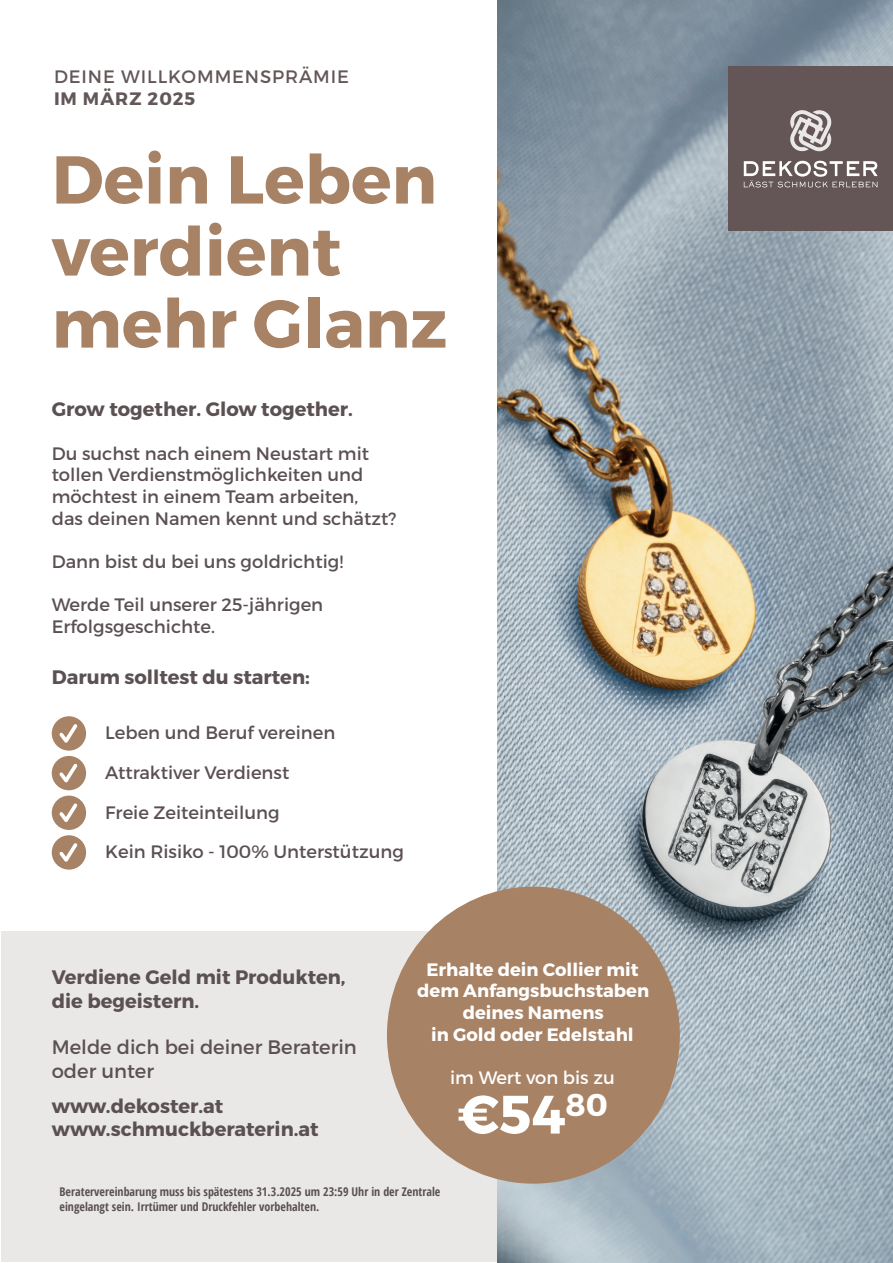
<style>
.page{position:relative;width:893px;height:1263px;background:#fff}
.page>*{position:absolute;margin:0;border:0;box-sizing:border-box;transform-origin:0 0}
.t1{font:700 67.5px/72px "Montserrat";color:#a78265}
.t2{font:700 54px "Montserrat";color:#fff}
.t3{font:700 19.5px/23.4px "Montserrat";color:#5b5052}
.t4{font:19.5px/23.4px "Montserrat";color:#5b5052}
.t5{font:18px/21.6px "Montserrat";color:#5b5052}
.t6{font:700 18px/21.6px "Montserrat";color:#fff;text-align:center}
.t7{font:18px "Montserrat";letter-spacing:.05em;color:#635758}
.t8{font:18px "Montserrat";color:#fff}
.t9{font:700 18px "Montserrat";letter-spacing:.05em;color:#635758}
.t10{font:700 condensed 12px/15px "Open Sans";color:#5b5052}
</style>
<div class="page">
<div style="left:1px;top:931px;width:496px;height:331px;background:#eae8e7"></div>
<img style="left:497px;top:0;width:396px;height:1263px">
<div style="left:728px;top:67px;width:165px;height:164px;background:#645556"></div>
<svg style="left:744px;top:161px;width:134px;height:26px"></svg>
<svg style="left:722px;top:65px;width:134px;height:87px"></svg>
<div style="left:387px;top:887px;width:293px;height:297px;background:#a78265;border-radius:50%"></div>
<div style="left:52px;top:716px;width:34px;height:35px;background:#a78265;border-radius:50%"></div>
<svg style="left:59px;top:724px;width:18px;height:19px"></svg>
<div style="left:52px;top:756px;width:34px;height:34px;background:#a78265;border-radius:50%"></div>
<svg style="left:59px;top:763px;width:18px;height:19px"></svg>
<div style="left:52px;top:796px;width:34px;height:34px;background:#a78265;border-radius:50%"></div>
<svg style="left:59px;top:803px;width:18px;height:19px"></svg>
<div style="left:52px;top:835px;width:34px;height:35px;background:#a78265;border-radius:50%"></div>
<svg style="left:59px;top:843px;width:18px;height:19px"></svg>
<p class="t7" style="left:54px;top:66px;width:296px">DEINE WILLKOMMENSPRÄMIE</p>
<p class="t9" style="left:54px;top:87px;width:143px">IM MÄRZ 2025</p>
<h1 class="t1" style="left:52px;top:145px;width:397px">Dein Leben verdient mehr Glanz</h1>
<p class="t3" style="left:52px;top:398px;width:303px">Grow together. Glow together.</p>
<p class="t5" style="left:52px;top:442px;width:346px">Du suchst nach einem Neustart mit tollen Verdienstmöglichkeiten und möchtest in einem Team arbeiten,<br>das deinen Namen kennt und schätzt?</p>
<p class="t5" style="left:52px;top:550px;width:293px">Dann bist du bei uns goldrichtig!</p>
<p class="t5" style="left:52px;top:594px;width:273px">Werde Teil unserer 25-jährigen<br>Erfolgsgeschichte.</p>
<p class="t3" style="left:52px;top:666px;width:260px">Darum solltest du starten:</p>
<p class="t5" style="left:105px;top:722px;width:232px">Leben und Beruf vereinen</p>
<p class="t5" style="left:105px;top:761px;width:186px">Attraktiver Verdienst</p>
<p class="t5" style="left:105px;top:801px;width:176px">Freie Zeiteinteilung</p>
<p class="t5" style="left:105px;top:841px;width:300px">Kein Risiko - 100% Unterstützung</p>
<p class="t3" style="left:52px;top:966px;width:295px">Verdiene Geld mit Produkten, die begeistern.</p>
<p class="t4" style="left:52px;top:1036px;width:307px">Melde dich bei deiner Beraterin oder unter</p>
<p class="t3" style="left:52px;top:1094px;width:268px">www.dekoster.at www.schmuckberaterin.at</p>
<p class="t6" style="left:417px;top:959px;width:234px">Erhalte dein Collier mit dem Anfangsbuchstaben deines Namens<br>in Gold oder Edelstahl</p>
<p class="t8" style="left:450px;top:1066px;width:166px">im Wert von bis zu</p>
<h2 class="t2" style="left:457px;top:1081px;width:152px">€54<sup>80</sup></h2>
<p class="t10" style="left:60px;top:1184px;width:382px">Beratervereinbarung muss bis spätestens 31.3.2025 um 23:59 Uhr in der Zentrale eingelangt sein. Irrtümer und Druckfehler vorbehalten.</p>
</div>
